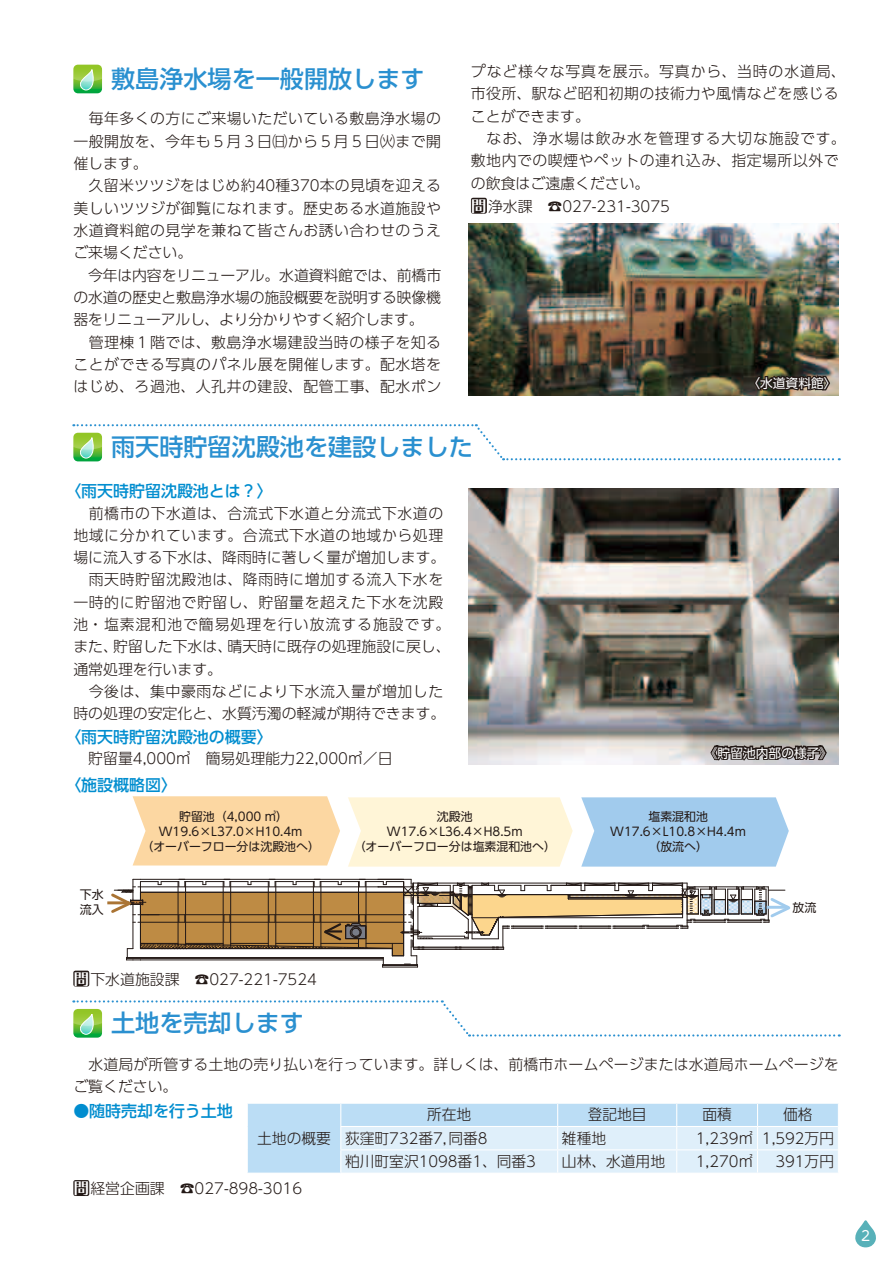
<style>
.page{position:relative;width:893px;height:1263px;background:#fff}
.page>*{position:absolute;margin:0;border:0;box-sizing:border-box;transform-origin:0 0}
.t1{font:500 24.15px "UD Shin Go Pro";color:#2a90d0}
.t2{font:500 15.9px "UD Shin Go Pro";color:#008dcf}
.t3{font:300 14.85px/22.4px "UD Shin Go Pro";letter-spacing:.03em;color:#231916}
.t4{font:300 14.85px/22.4px "UD Shin Go Pro";color:#231916}
.t5{font:300 14.85px/22.4px "UD Shin Go Pro";letter-spacing:.01em;color:#231916}
.t6{font:300 14.85px "UD Shin Go Pro";letter-spacing:.065em;color:#231916}
.t7{font:300 14.85px "UD Shin Go Pro";letter-spacing:.06em;color:#231916}
.t8{font:300 14.85px "UD Shin Go Pro";letter-spacing:.055em;color:#231916}
.t9{font:13.8px "UD Shin M Go Pro";color:#fff}
.t10{font:12.75px "UD Shin Go Pro";color:#fff}
.t11{font:11.85px/15.1px "UD Shin Go Pro";color:#231916;text-align:center}
.s1{font-family:"Chiaro Std B";font-weight:400;font-size:15.9px;color:#fff}
</style>
<div class="page">
<svg style="left:247px;top:1104px;width:591px;height:68px;background:#d0e7f7"></svg>
<hr style="left:340px;top:1126px;width:218px;height:1px;background:#fff">
<hr style="left:558px;top:1126px;width:119px;height:1px;background:#fff">
<hr style="left:677px;top:1126px;width:80px;height:1px;background:#fff">
<hr style="left:757px;top:1126px;width:81px;height:1px;background:#fff">
<hr style="left:340px;top:1149px;width:218px;height:1px;background:#fff">
<hr style="left:558px;top:1149px;width:119px;height:1px;background:#fff">
<hr style="left:677px;top:1149px;width:80px;height:1px;background:#fff">
<hr style="left:757px;top:1149px;width:81px;height:1px;background:#fff">
<div style="left:471px;top:198px;width:16px;height:16px;background:#231916;border-radius:2px"></div>
<img style="left:469px;top:488px;width:370px;height:277px">
<img style="left:469px;top:224px;width:370px;height:171px">
<svg style="left:133px;top:796px;width:207px;height:69px;background:#fcd9a7"></svg>
<svg style="left:348px;top:797px;width:225px;height:70px;background:#fff5d9"></svg>
<svg style="left:581px;top:797px;width:208px;height:70px;background:#a8ceee"></svg>
<hr style="left:383px;top:967px;width:35px;height:1px;background:#231916">
<hr style="left:107px;top:901px;width:22px;height:3px;background:#aa7434">
<svg style="left:109px;top:879px;width:682px;height:88px"></svg>
<div style="left:73px;top:971px;width:16px;height:15px;background:#231916;border-radius:2px"></div>
<div style="left:73px;top:1180px;width:16px;height:16px;background:#231916;border-radius:2px"></div>
<svg style="left:709px;top:733px;width:119px;height:32px;background:#7d7874"></svg>
<svg style="left:73px;top:65px;width:29px;height:28px"></svg>
<svg style="left:73px;top:424px;width:767px;height:37px"></svg>
<svg style="left:73px;top:1000px;width:767px;height:38px"></svg>
<svg style="left:752px;top:364px;width:80px;height:29px;background:#423d31"></svg>
<svg style="left:855px;top:1220px;width:21px;height:27px"></svg>
<h1 class="t1" style="left:111px;top:59px;width:315px">敷島浄水場を一般開放します</h1>
<p class="t3" style="left:73px;top:107px;width:369px">　毎年多くの方にご来場いただいている敷島浄水場の一般開放を、今年も５月３日㈰から５月５日㈫まで開催します。<br>　久留米ツツジをはじめ約40種370本の見頃を迎える美しいツツジが御覧になれます。歴史ある水道施設や水道資料館の見学を兼ねて皆さんお誘い合わせのうえご来場ください。<br>　今年は内容をリニューアル。水道資料館では、前橋市の水道の歴史と敷島浄水場の施設概要を説明する映像機器をリニューアルし、より分かりやすく紹介します。　管理棟１階では、敷島浄水場建設当時の様子を知ることができる写真のパネル展を開催します。配水塔をはじめ、ろ過池、人孔井の建設、配管工事、配水ポン</p>
<p class="t7" style="left:471px;top:59px;width:376px">プなど様々な写真を展示。写真から、当時の水道局、</p>
<p class="t3" style="left:471px;top:82px;width:369px">市役所、駅など昭和初期の技術力や風情などを感じる</p>
<p class="t4" style="left:471px;top:104px;width:121px">ことができます。</p>
<p class="t8" style="left:471px;top:126px;width:376px">　なお、浄水場は飲み水を管理する大切な施設です。</p>
<p class="t3" style="left:471px;top:149px;width:369px">敷地内での喫煙やペットの連れ込み、指定場所以外で</p>
<p class="t4" style="left:471px;top:171px;width:180px">の飲食はご遠慮ください。</p>
<p class="t4" style="left:547px;top:194px;width:124px">☎027-231-3075</p>
<p class="t3" style="left:471px;top:194px;width:63px"><span class="s1">問</span>浄水課</p>
<p class="t10" style="left:747px;top:373px;width:91px">〈水道資料館〈</p>
<h1 class="t1" style="left:111px;top:427px;width:363px">雨天時貯留沈殿池を建設しました</h1>
<p class="t2" style="left:65px;top:478px;width:209px">〈雨天時貯留沈殿池とは?〈</p>
<p class="t3" style="left:73px;top:501px;width:371px">　前橋市の下水道は、合流式下水道と分流式下水道の</p>
<p class="t3" style="left:73px;top:523px;width:371px">地域に分かれています。合流式下水道の地域から処理</p>
<p class="t4" style="left:73px;top:546px;width:374px">場に流入する下水は、降雨時に著しく量が増加します。</p>
<p class="t3" style="left:73px;top:568px;width:371px">　雨天時貯留沈殿池は、降雨時に増加する流入下水を</p>
<p class="t3" style="left:73px;top:590px;width:371px">一時的に貯留池で貯留し、貯留量を超えた下水を沈殿</p>
<p class="t6" style="left:73px;top:612px;width:378px">池・塩素混和池で簡易処理を行い放流する施設です。</p>
<p class="t4" style="left:227px;top:635px;width:225px">晴天時に既存の処理施設に戻し、</p>
<p class="t4" style="left:113px;top:635px;width:121px">貯留した下水は、</p>
<p class="t4" style="left:73px;top:635px;width:374px">また、<br>通常処理を行います。<br>　今後は、集中豪雨などにより下水流入量が増加した時の処理の安定化と、水質汚濁の軽減が期待できます。</p>
<p class="t2" style="left:65px;top:724px;width:209px">〈雨天時貯留沈殿池の概要〈</p>
<p class="t4" style="left:73px;top:747px;width:321px">　貯留量4,000㎥　簡易処理能力22,000㎥／日</p>
<p class="t2" style="left:65px;top:772px;width:113px">〈施設概略図〈</p>
<p class="t10" style="left:705px;top:742px;width:129px">《貯留池内部の様子《</p>
<p class="t11" style="left:80px;top:886px;width:25px;text-align:left">下水流入</p>
<p class="t11" style="left:141px;top:808px;width:180px">貯留池（4,000 ㎥(<br>W19.6×L37.0×H10.4m<br>（オーバーフロー分は沈殿池へ(</p>
<p class="t11" style="left:354px;top:808px;width:204px">沈殿池<br>W17.6×L36.4×H8.5m<br>（オーバーフロー分は塩素混和池へ(</p>
<p class="t11" style="left:610px;top:808px;width:137px">塩素混和池<br>W17.6×L10.8×H4.4m（放流へ(</p>
<p class="t3" style="left:73px;top:967px;width:108px"><span class="s1">問</span>下水道施設課</p>
<p class="t4" style="left:195px;top:967px;width:124px">☎027-221-7524</p>
<h1 class="t1" style="left:111px;top:1004px;width:194px">土地を売却します</h1>
<p class="t11" style="left:792px;top:900px;width:25px">放流</p>
<p class="t5" style="left:73px;top:1053px;width:767px">　水道局が所管する土地の売り払いを行っています。詳しくは、前橋市ホームページまたは水道局ホームページをご覧ください。</p>
<p class="t3" style="left:257px;top:1126px;width:75px">土地の概要</p>
<p class="t2" style="left:73px;top:1097px;width:161px">●随時売却を行う土地</p>
<p class="t3" style="left:588px;top:1103px;width:60px">登記地目</p>
<p class="t3" style="left:783px;top:1103px;width:31px">価格</p>
<p class="t3" style="left:427px;top:1103px;width:46px">所在地</p>
<p class="t3" style="left:702px;top:1103px;width:31px">面積</p>
<p class="t3" style="left:696px;top:1126px;width:59px">1,239㎡</p>
<p class="t3" style="left:562px;top:1126px;width:46px">雑種地</p>
<p class="t4" style="left:345px;top:1126px;width:144px">荻窪町732番7,同番8</p>
<p class="t3" style="left:762px;top:1126px;width:74px">1,592万円</p>
<p class="t3" style="left:73px;top:1177px;width:93px"><span class="s1">問</span>経営企画課</p>
<p class="t4" style="left:180px;top:1177px;width:124px">☎027-898-3016</p>
<p class="t4" style="left:345px;top:1150px;width:192px">粕川町室沢1098番1、同番3</p>
<p class="t3" style="left:562px;top:1150px;width:105px">山林、水道用地</p>
<p class="t3" style="left:696px;top:1150px;width:59px">1,270㎡</p>
<p class="t3" style="left:775px;top:1150px;width:60px">391万円</p>
<p class="t9" style="left:861px;top:1225px;width:11px">2</p>
</div>
